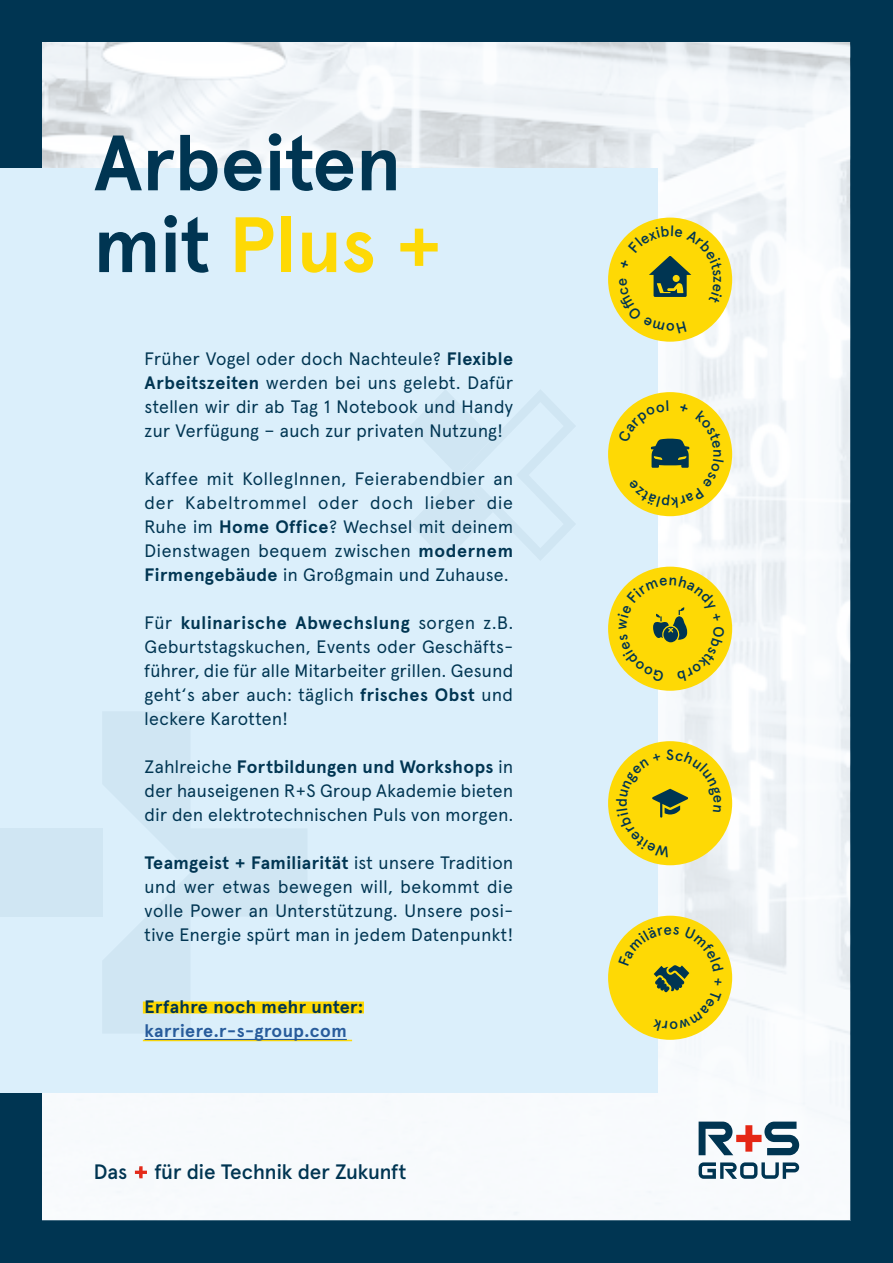
<style>
.page{position:relative;width:893px;height:1263px;background:#003552}
.page>*{position:absolute;margin:0;border:0;box-sizing:border-box;transform-origin:0 0}
.t1{font:700 78.3px/81.8px "Apercu Pro";color:#003552}
.t2{font:500 20.85px "Apercu Pro";color:#003552}
.t3{font:18px/24px "Apercu Pro";letter-spacing:.025em;color:#003552;text-align:justify}
.t4{font:700 18px "Apercu Pro";letter-spacing:.025em;color:#275b9b}
.t5{font:700 18px "Apercu Pro";letter-spacing:.025em;color:#003552}
.t6{font:500 15px "Apercu Pro";color:#003552}
.s1{color:#fed905}
.s2{font-weight:700}
</style>
<div class="page">
<img style="left:43px;top:43px;width:807px;height:1177px">
<div style="left:0;top:168px;width:658px;height:925px;background:#dbeffb"></div>
<svg style="left:102px;top:712px;width:206px;height:321px"></svg>
<div style="left:0;top:828px;width:102px;height:89px;background:#d0e6f3"></div>
<svg style="left:411px;top:390px;width:164px;height:170px"></svg>
<div style="left:608px;top:392px;width:124px;height:124px;background:#fed905;border-radius:50%"></div>
<div style="left:608px;top:741px;width:124px;height:124px;background:#fed905;border-radius:50%"></div>
<div style="left:608px;top:567px;width:124px;height:124px;background:#fed905;border-radius:50%"></div>
<div style="left:608px;top:916px;width:124px;height:124px;background:#fed905;border-radius:50%"></div>
<svg style="left:699px;top:1162px;width:100px;height:17px"></svg>
<svg style="left:699px;top:1121px;width:100px;height:34px"></svg>
<svg style="left:135px;top:1166px;width:12px;height:12px"></svg>
<div style="left:608px;top:218px;width:124px;height:124px;background:#fed905;border-radius:50%"></div>
<div style="left:143px;top:1001px;width:221px;height:12px;background:#fed905"></div>
<hr style="left:143px;top:1040px;width:209px;height:1px;background:#fed905">
<hr style="left:145px;top:1039px;width:202px;height:1px;background:#275b9b">
<svg style="left:618px;top:400px;width:106px;height:108px"></svg>
<svg style="left:616px;top:749px;width:105px;height:108px"></svg>
<svg style="left:618px;top:576px;width:106px;height:106px"></svg>
<svg style="left:618px;top:926px;width:106px;height:104px"></svg>
<svg style="left:619px;top:225px;width:104px;height:108px"></svg>
<h1 class="t1" style="left:94px;top:117px;width:350px">Arbeiten mit <span class="s1">Plus +</span></h1>
<p class="t3" style="left:145px;top:345px;width:370px">Früher Vogel oder doch Nachteule? <span class="s2">Flexible Arbeitszeiten</span> werden bei uns gelebt. Dafür stellen wir dir ab Tag 1 Notebook und Handy zur Verfügung – auch zur privaten Nutzung!</p>
<p class="t3" style="left:145px;top:465px;width:370px">Kaffee mit KollegInnen, Feierabendbier an der Kabeltrommel oder doch lieber die Ruhe im <span class="s2">Home Office</span>? Wechsel mit deinem Dienstwagen bequem zwischen <span class="s2">modernem Firmengebäude</span> in Großgmain und Zuhause.</p>
<p class="t3" style="left:145px;top:609px;width:370px">Für <span class="s2">kulinarische Abwechslung</span> sorgen z.B.<br>Geburtstagskuchen, Events oder Geschäfts&shy;führer, die für alle Mitarbeiter grillen. Gesund geht‘s aber auch: täglich <span class="s2">frisches Obst</span> und leckere Karotten!</p>
<p class="t3" style="left:145px;top:753px;width:370px">Zahlreiche <span class="s2">Fortbildungen und Workshops</span> in der hauseigenen R+S Group Akademie bieten dir den elektrotechnischen Puls von morgen.</p>
<p class="t3" style="left:145px;top:849px;width:370px"><span class="s2">Teamgeist + Familiarität</span> ist unsere Tradition und wer etwas bewegen will, bekommt die volle Power an Unterstützung. Unsere posi&shy;tive Energie spürt man in jedem Datenpunkt!</p>
<p class="t5" style="left:145px;top:992px;width:220px">Erfahre noch mehr unter:</p>
<p class="t4" style="left:145px;top:1016px;width:204px">karriere.r-s-group.com</p>
<p class="t2" style="left:94px;top:1155px;width:314px">Das + für die Technik der Zukunft</p>
<p class="t6" style="left:675px;top:340px;width:10px;rotate:180deg">o</p>
<p class="t6" style="left:730px;top:276px;width:8px;rotate:90deg">z</p>
<p class="t6" style="left:730px;top:449px;width:10px;rotate:90deg">n</p>
</div>
